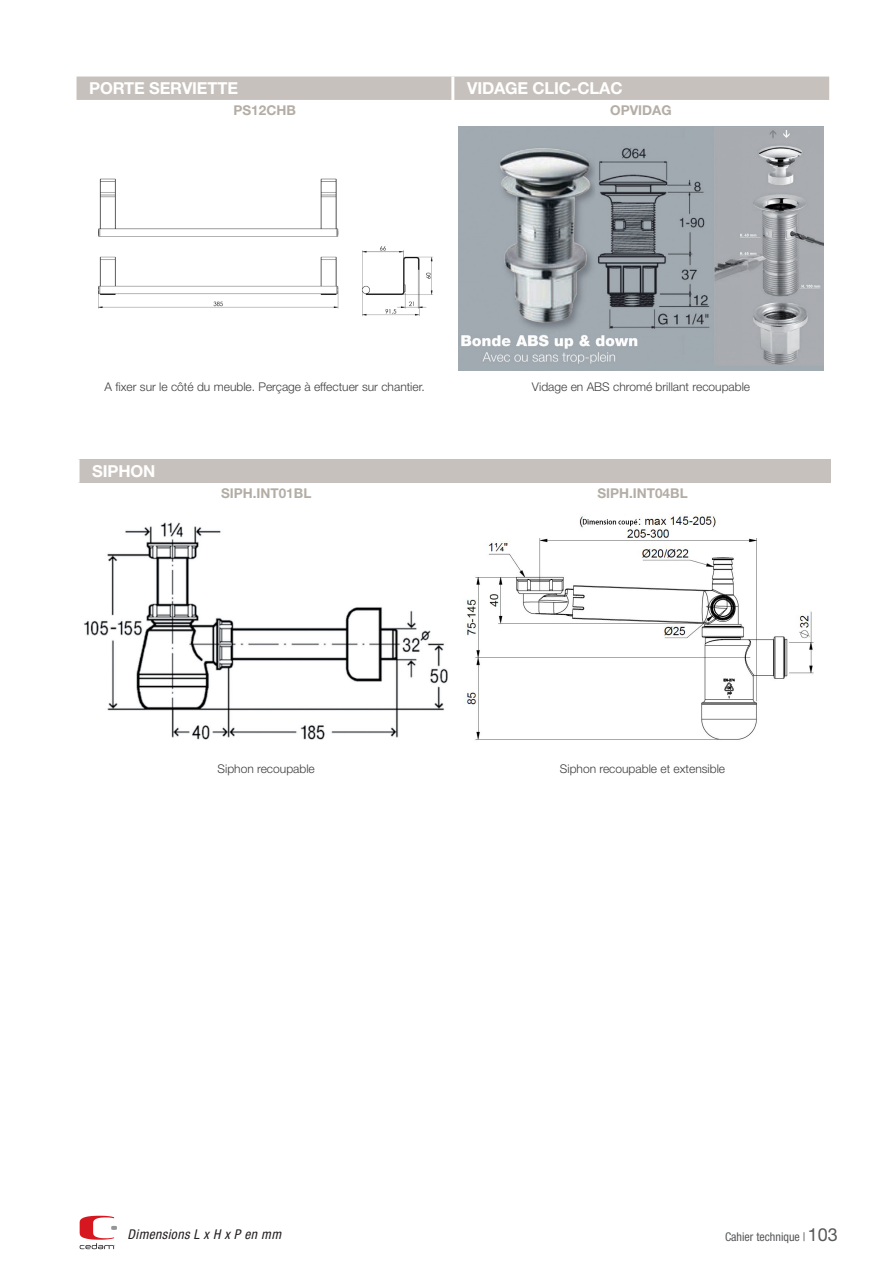
<style>
.page{position:relative;width:893px;height:1263px;background:#fff}
.page>*{position:absolute;margin:0;border:0;box-sizing:border-box;transform-origin:0 0}
.titre_tableau{font:700 16.5px "Helvetica Neue LT Std";letter-spacing:-.01em;color:#fff}
.ref{font:700 13.5px "Helvetica Neue LT Std";color:#b3ada5}
.t1{font:italic condensed 13.5px "Helvetica Neue LT Std";letter-spacing:.03em;color:#231f20}
.infos_complémentaire{font:300 12px "Helvetica Neue LT Std";color:#3e3e3f}
.t2{font:condensed 12px "Helvetica Neue LT Std";color:#57585a}
.s1{font-stretch:normal;font-size:18px}
</style>
<div class="page">
<svg style="left:80px;top:1216px;width:37px;height:33px"></svg>
<div style="left:77px;top:77px;width:752px;height:23px;background:#c6c1bc"></div>
<hr style="left:451px;top:77px;width:3px;height:23px;background:#fff">
<img style="left:98px;top:178px;width:335px;height:138px">
<img style="left:458px;top:127px;width:366px;height:243px">
<div style="left:78px;top:459px;width:753px;height:24px;background:#c6c1bc"></div>
<hr style="left:77px;top:459px;width:3px;height:24px;background:#fff">
<img style="left:84px;top:522px;width:364px;height:218px">
<img style="left:464px;top:514px;width:350px;height:226px">
<p class="titre_tableau" style="left:89px;top:78px;width:150px">PORTE SERVIETTE</p>
<p class="titre_tableau" style="left:467px;top:78px;width:157px">VIDAGE CLIC-CLAC</p>
<p class="ref" style="left:234px;top:102px;width:64px">PS12CHB</p>
<p class="ref" style="left:610px;top:102px;width:63px">OPVIDAG</p>
<p class="infos_complémentaire" style="left:105px;top:379px;width:322px">A fixer sur le côté du meuble. Perçage à effectuer sur chantier.</p>
<p class="infos_complémentaire" style="left:532px;top:379px;width:220px">Vidage en ABS chromé brillant recoupable</p>
<p class="titre_tableau" style="left:92px;top:461px;width:65px">SIPHON</p>
<p class="ref" style="left:221px;top:485px;width:92px">SIPH.INT01BL</p>
<p class="ref" style="left:597px;top:485px;width:92px">SIPH.INT04BL</p>
<p class="infos_complémentaire" style="left:218px;top:762px;width:99px">Siphon recoupable</p>
<p class="infos_complémentaire" style="left:560px;top:762px;width:167px">Siphon recoupable et extensible</p>
<p class="t1" style="left:128px;top:1227px;width:155px">Dimensions L x H x P en mm</p>
<p class="t2" style="left:725px;top:1230px;width:114px">Cahier technique | <span class="s1">103</span></p>
</div>
